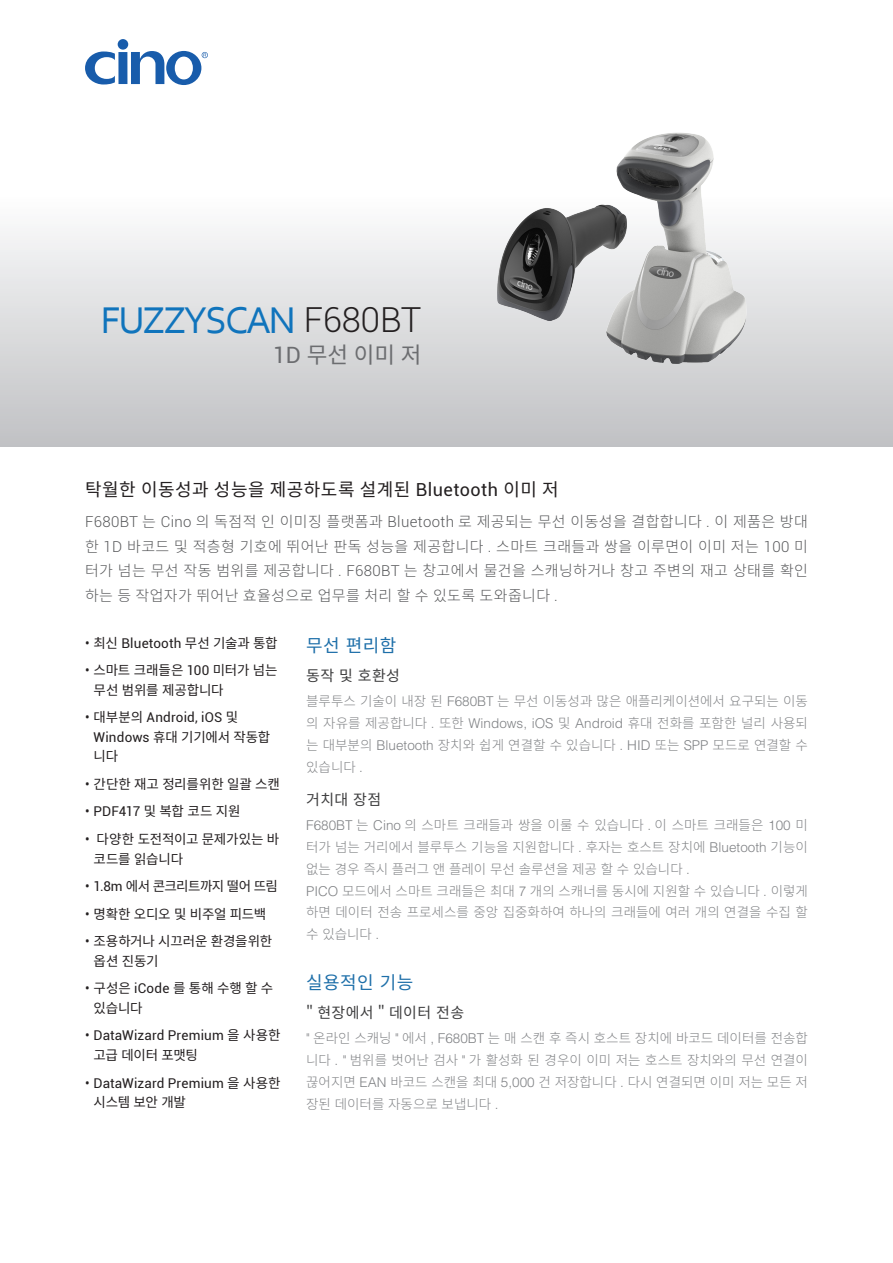
<style>
.page{position:relative;width:893px;height:1263px;background:#fff}
.page>*{position:absolute;margin:0;border:0;box-sizing:border-box;transform-origin:0 0}
.t1{font:39px "Corbel";letter-spacing:-.05em;color:#1074bc}
.t2{font:22.5px "Noto Sans CJ Kkr";color:#6c6d70}
.內文_大標{font:18px "Noto Sans CJ Kkr";letter-spacing:.025em;color:#231f20}
.內文大標-藍{font:18px "Noto Sans CJ Kkr";letter-spacing:.025em;color:#1e6fa9}
.主標-內{font:300 15px/24.8px "Noto Sans CJ Kkr";letter-spacing:.025em;color:#57585a;text-align:justify}
.內文中標{font:15px "Noto Sans CJ Kkr";letter-spacing:.025em;color:#3e3e3f}
.內文字{font:300 13.5px/21.8px "Noto Sans CJ Kkr";color:#808285;text-align:justify}
.t3{font:13.5px/19.5px "Roboto";letter-spacing:.01em;color:#231f20}
.t4{font:13.5px/19.5px "Noto Sans CJ Kkr";letter-spacing:-.015em;color:#231f20}
.t5{font:13.5px "Noto Sans CJ Kkr";letter-spacing:-.045em;color:#231f20}
.s1{font-family:"Roboto";font-weight:300;font-size:34.5px;color:#231f20}
.s2{font-family:"Roboto"}
.s3{font-family:"Helvetica"}
.s4{font-family:"Noto Sans CJ Kkr"}
</style>
<div class="page">
<div style="left:0;top:0;width:893px;height:446px;background:linear-gradient(to bottom,#fff,#cbccce)"></div>
<img style="left:442px;top:105px;width:342px;height:285px">
<svg style="left:85px;top:39px;width:123px;height:46px"></svg>
<p class="t1" style="left:101px;top:296px;width:322px">FUZZYSCAN <span class="s1">F680BT</span></p>
<p class="t2" style="left:273px;top:342px;width:150px"><span class="s2">1D</span> 무선 이미 저</p>
<p class="內文_大標" style="left:85px;top:480px;width:475px">탁월한 이동성과 성능을 제공하도록 설계된 <span class="s2">Bluetooth</span> 이미 저</p>
<p class="主標-內" style="left:85px;top:509px;width:724px"><span class="s2">F680BT</span> 는 <span class="s2">Cino</span> 의 독점적 인 이미징 플랫폼과 <span class="s2">Bluetooth</span> 로 제공되는 무선 이동성을 결합합니다 <span class="s2">.</span> 이 제품은 방대 한 <span class="s2">1D</span> 바코드 및 적층형 기호에 뛰어난 판독 성능을 제공합니다 <span class="s2">.</span> 스마트 크래들과 쌍을 이루면이 이미 저는 <span class="s2">100</span> 미 터가 넘는 무선 작동 범위를 제공합니다 <span class="s2">. F680BT</span> 는 창고에서 물건을 스캐닝하거나 창고 주변의 재고 상태를 확인 하는 등 작업자가 뛰어난 효율성으로 업무를 처리 할 수 있도록 도와줍니다 <span class="s2">.</span></p>
<p class="內文大標-藍" style="left:306px;top:635px;width:92px">무선 편리함</p>
<p class="內文中標" style="left:306px;top:667px;width:95px">동작 및 호환성</p>
<p class="內文字" style="left:306px;top:691px;width:503px">블루투스 기술이 내장 된 <span class="s3">F680BT</span> 는 무선 이동성과 많은 애플리케이션에서 요구되는 이동 의 자유를 제공합니다 <span class="s3">.</span> 또한 <span class="s3">Windows, iOS</span> 및 <span class="s3">Android</span> 휴대 전화를 포함한 널리 사용되 는 대부분의 <span class="s3">Bluetooth</span> 장치와 쉽게 연결할 수 있습니다 <span class="s3">. HID</span> 또는 <span class="s3">SPP</span> 모드로 연결할 수 있습니다 <span class="s3">.</span></p>
<p class="內文中標" style="left:306px;top:791px;width:77px">거치대 장점</p>
<p class="內文字" style="left:306px;top:815px;width:503px"><span class="s3">F680BT</span> 는 <span class="s3">Cino</span> 의 스마트 크래들과 쌍을 이룰 수 있습니다 <span class="s3">.</span> 이 스마트 크래들은 <span class="s3">100</span> 미 터가 넘는 거리에서 블루투스 기능을 지원합니다 <span class="s3">.</span> 후자는 호스트 장치에 <span class="s3">Bluetooth</span> 기능이 없는 경우 즉시 플러그 앤 플레이 무선 솔루션을 제공 할 수 있습니다 <span class="s3">.</span></p>
<p class="內文字" style="left:306px;top:880px;width:503px"><span class="s3">PICO</span> 모드에서 스마트 크래들은 최대 <span class="s3">7</span> 개의 스캐너를 동시에 지원할 수 있습니다 <span class="s3">.</span> 이렇게 하면 데이터 전송 프로세스를 중앙 집중화하여 하나의 크래들에 여러 개의 연결을 수집 할 수 있습니다 <span class="s3">.</span></p>
<p class="內文大標-藍" style="left:306px;top:972px;width:109px">실용적인 기능</p>
<p class="內文中標" style="left:306px;top:1004px;width:160px">" 현장에서 " 데이터 전송</p>
<p class="內文字" style="left:306px;top:1028px;width:503px"><span class="s3">"</span> 온라인 스캐닝 <span class="s3">"</span> 에서 <span class="s3">, F680BT</span> 는 매 스캔 후 즉시 호스트 장치에 바코드 데이터를 전송합 니다 <span class="s3">. "</span> 범위를 벗어난 검사 <span class="s3">"</span> 가 활성화 된 경우이 이미 저는 호스트 장치와의 무선 연결이 끊어지면 <span class="s3">EAN</span> 바코드 스캔을 최대 <span class="s3">5,000</span> 건 저장합니다 <span class="s3">.</span> 다시 연결되면 이미 저는 모든 저 장된 데이터를 자동으로 보냅니다 <span class="s3">.</span></p>
<p class="t3" style="left:85px;top:633px;width:194px">• <span class="s4">최신</span> Bluetooth <span class="s4">무선 기술과 통합</span></p>
<p class="t4" style="left:94px;top:661px;width:185px;text-indent:-9px"><span class="s2">•</span> 스마트 크래들은 <span class="s2">100</span> 미터가 넘는 무선 범위를 제공합니다</p>
<p class="t3" style="left:94px;top:707px;width:178px;text-indent:-9px">• <span class="s4">대부분의</span> Android, iOS <span class="s4">및<br></span>Windows <span class="s4">휴대 기기에서 작동합 니다</span></p>
<p class="t4" style="left:85px;top:774px;width:196px"><span class="s2">•</span> 간단한 재고 정리를위한 일괄 스캔</p>
<p class="t3" style="left:85px;top:801px;width:157px">• PDF417 <span class="s4">및 복합 코드 지원</span></p>
<p class="t4" style="left:94px;top:830px;width:187px;text-indent:-9px"><span class="s2">•</span> 다양한 도전적이고 문제가있는 바 코드를 읽습니다</p>
<p class="t5" style="left:85px;top:878px;width:194px"><span class="s2">• 1.8m</span> 에서 콘크리트까지 떨어 뜨림</p>
<p class="t4" style="left:85px;top:904px;width:183px"><span class="s2">•</span> 명확한 오디오 및 비주얼 피드백</p>
<p class="t4" style="left:94px;top:932px;width:180px;text-indent:-9px"><span class="s2">•</span> 조용하거나 시끄러운 환경을위한 옵션 진동기</p>
<p class="t4" style="left:94px;top:979px;width:181px;text-indent:-9px"><span class="s2">•</span> 구성은 <span class="s2">iCode</span> 를 통해 수행 할 수 있습니다</p>
<p class="t3" style="left:94px;top:1025px;width:189px;text-indent:-9px">• DataWizard Premium <span class="s4">을 사용한 고급 데이터 포맷팅</span></p>
<p class="t3" style="left:94px;top:1072px;width:189px;text-indent:-9px">• DataWizard Premium <span class="s4">을 사용한 시스템 보안 개발</span></p>
</div>
